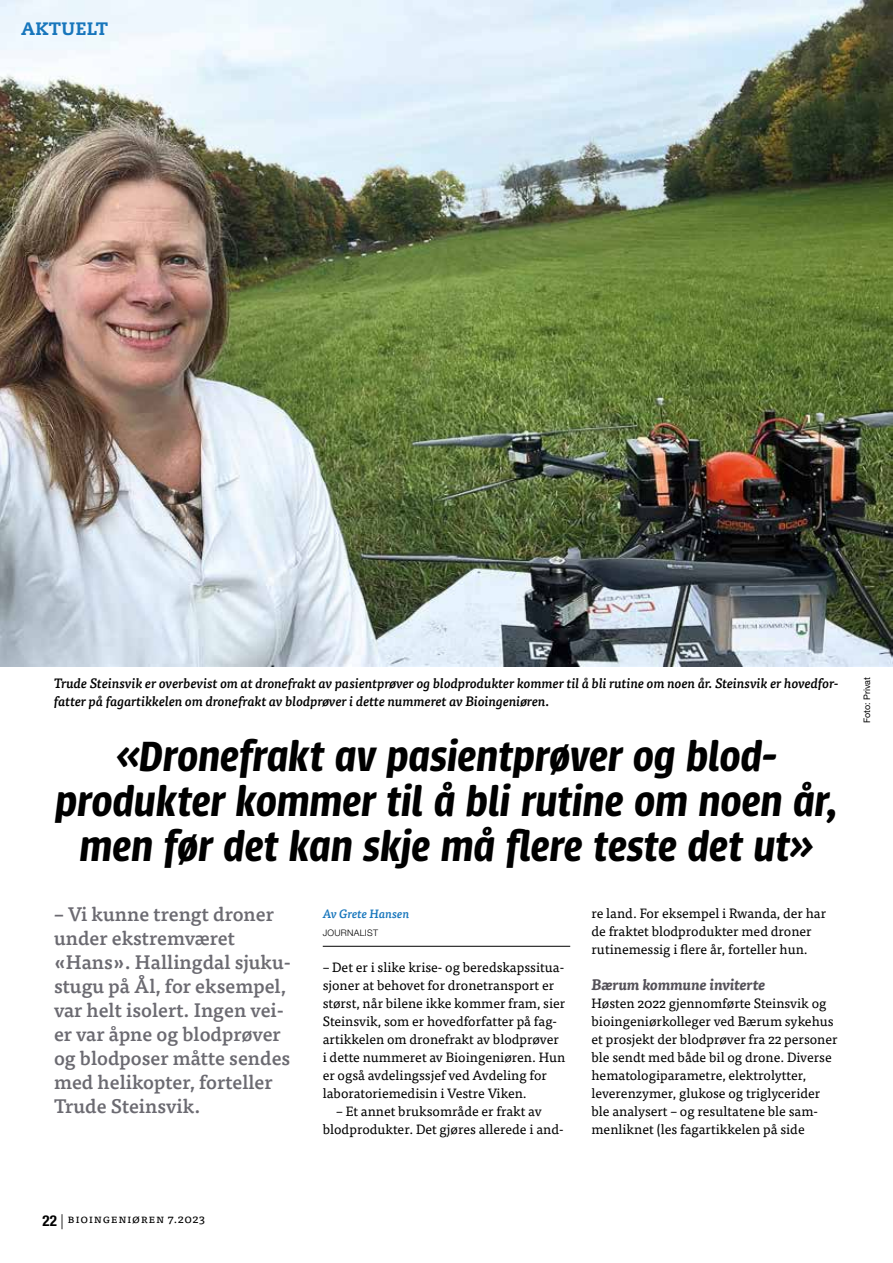
<style>
.page{position:relative;width:893px;height:1263px;background:#fff}
.page>*{position:absolute;margin:0;border:0;box-sizing:border-box;transform-origin:0 0}
.t1{font:italic 600 46.5px/45px "Urbana";letter-spacing:-.005em;color:#000;text-align:center}
.t2{font:500 19.5px/24px "Tisa Pro";color:#6b6a71}
.t3{font:800 18px "Caecilia LT Std";letter-spacing:.02em;color:#1776bc}
.t4{font:italic 700 15px "Tisa Pro";color:#545158}
.t5{font:13.5px/18px "Tisa Pro";color:#000}
.t6{font:italic 500 13.5px/18px "Tisa Pro";color:#000}
.t7{font:12px "Tisa Pro";letter-spacing:.05em;color:#000}
.t8{font:italic 500 12px "Tisa Pro";color:#1776bc}
.t9{font:9px "Helvetica Neue LT Pro";color:#000}
.t10{font:300 9px "Helvetica Neue LT Pro";letter-spacing:.03em;color:#000}
.s1{font-family:"Helvetica Neue LT Pro";font-weight:700;font-stretch:condensed;font-size:15px}
.s2{font-family:"Helvetica Neue LT Pro";font-weight:300;font-size:15px}
</style>
<div class="page">
<hr style="left:323px;top:946px;width:247px;height:1px;background:#000">
<img style="left:0;top:0;width:893px;height:666px">
<h3 class="t3" style="left:21px;top:18px;width:88px">AKTUELT</h3>
<p class="t6" style="left:54px;top:674px;width:786px">Trude Steinsvik er overbevist om at dronefrakt av pasientprøver og blodprodukter kommer til å bli rutine om noen år. Steinsvik er hovedfor&shy;fatter på fagartikkelen om dronefrakt av blodprøver i dette nummeret av Bioingeniøren.</p>
<h1 class="t1" style="left:55px;top:734px;width:784px">«Dronefrakt av pasientprøver og blod&shy;produkter kommer til å bli rutine om noen år, men før det kan skje må flere teste det ut»</h1>
<h2 class="t2" style="left:54px;top:901px;width:239px">– Vi kunne trengt droner under ekstremværet «Hans». Hallingdal sjuku&shy;stugu på Ål, for eksempel, var helt isolert. Ingen vei&shy;er var åpne og blodprøver og blodposer måtte sendes med helikopter, forteller<br>Trude Steinsvik.</h2>
<p class="t8" style="left:323px;top:905px;width:88px">Av Grete Hansen</p>
<p class="t5" style="left:591px;top:903px;width:236px">re land. For eksempel i Rwanda, der har de fraktet blodprodukter med droner rutinemessig i flere år, forteller hun.</p>
<p class="t4" style="left:591px;top:973px;width:176px">Bærum kommune inviterte</p>
<p class="t5" style="left:591px;top:993px;width:248px">Høsten 2022 gjennomførte Steinsvik og bioingeniørkolleger ved Bærum sykehus et prosjekt der blodprøver fra 22 personer ble sendt med både bil og drone. Diverse hematologiparametre, elektrolytter, leverenzymer, glukose og triglycerider ble analysert – og resultatene ble sam&shy;menliknet (les fagartikkelen på side</p>
<p class="t10" style="left:323px;top:927px;width:57px">JOURNALIST</p>
<p class="t5" style="left:323px;top:957px;width:244px">– Det er i slike krise- og beredskapssitua&shy;sjoner at behovet for dronetransport er størst, når bilene ikke kommer fram, sier Steinsvik, som er hovedforfatter på fag&shy;artikkelen om dronefrakt av blodprøver i dette nummeret av Bioingeniøren. Hun er også avdelingssjef ved Avdeling for laboratoriemedisin i Vestre Viken.</p>
<p class="t5" style="left:323px;top:1101px;width:242px;text-indent:14px">– Et annet bruksområde er frakt av blodprodukter. Det gjøres allerede i and-</p>
<p class="t9" style="left:861px;top:723px;width:48px;rotate:-90deg">Foto: Privat</p>
<p class="t7" style="left:43px;top:1209px;width:164px"><span class="s1">22</span> <span class="s2">|</span> Bioingeniøren 7.2023</p>
</div>
